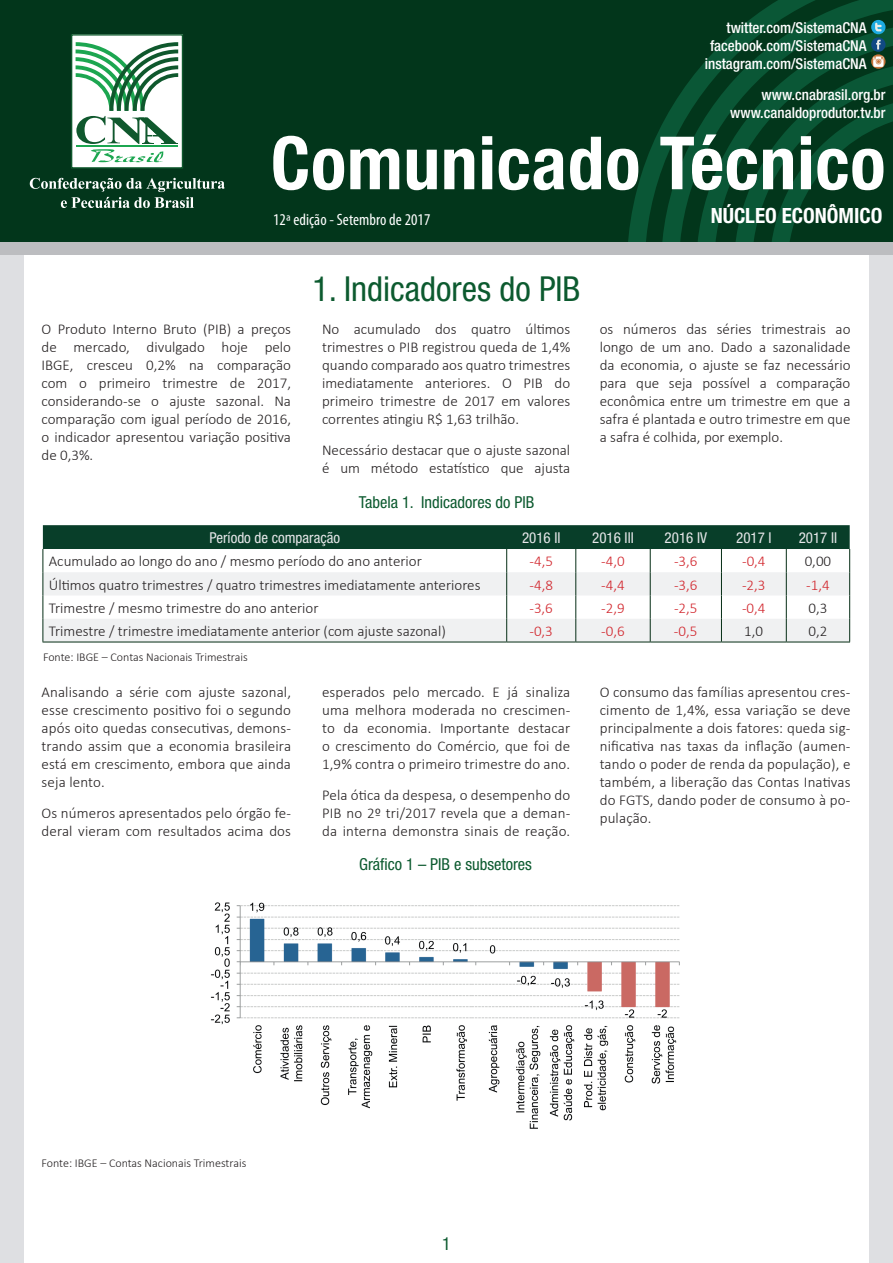
<style>
.page{position:relative;width:893px;height:1263px;background:#fff}
.page>*{position:absolute;margin:0;border:0;box-sizing:border-box;transform-origin:0 0}
.t1{font:700 condensed 73.5px "Helvetica Neue LT Std";letter-spacing:.01em;color:#fff}
.t2{font:condensed 34.5px "Helvetica Neue LT Std";color:#0c5a2f}
.t3{font:700 condensed 21px "Helvetica Neue LT Std";color:#fff}
.t4{font:condensed 18px "Helvetica Neue LT Std";color:#0c5a2f}
.t5{font:condensed 16.5px "Helvetica Neue LT Std";color:#0c5a2f}
.t6{font:condensed 16.5px "Myriad Pro";letter-spacing:.005em;color:#fff}
.t7{font:300 15px/18px "Calibri";color:#231f20;text-align:justify}
.t8{font:500 condensed 15px/18px "Helvetica Neue LT Std";color:#fff;text-align:right}
.t9{font:300 15px "Calibri";color:#d1232a}
.t10{font:condensed 15px "Helvetica Neue";color:#e6e7e9}
.t11{font:300 12px "Calibri";color:#231f20}
</style>
<div class="page">
<div style="left:0;top:89px;width:893px;height:1174px;background:#dedfe2"></div>
<div style="left:24px;top:171px;width:845px;height:1092px;background:#fff"></div>
<div style="left:0;top:0;width:893px;height:242px;background:#02361b"></div>
<svg style="left:628px;top:0;width:265px;height:242px"></svg>
<div style="left:72px;top:35px;width:110px;height:133px;background:#fff"></div>
<div style="left:71px;top:34px;width:112px;height:135px;border:1px solid #0f582d"></div>
<svg style="left:76px;top:42px;width:102px;height:120px"></svg>
<svg style="left:30px;top:178px;width:195px;height:30px"></svg>
<svg style="left:871px;top:20px;width:14px;height:14px"></svg>
<svg style="left:696px;top:23px;width:197px;height:219px"></svg>
<div style="left:0;top:242px;width:893px;height:13px;background:#bcbdc0"></div>
<svg style="left:43px;top:525px;width:807px;height:117px"></svg>
<hr style="left:43px;top:642px;width:464px;height:1px;background:#062e16">
<hr style="left:507px;top:642px;width:69px;height:1px;background:#062e16">
<hr style="left:576px;top:642px;width:74px;height:1px;background:#062e16">
<hr style="left:650px;top:642px;width:71px;height:1px;background:#062e16">
<hr style="left:721px;top:642px;width:65px;height:1px;background:#062e16">
<hr style="left:786px;top:642px;width:64px;height:1px;background:#062e16">
<img style="left:210px;top:902px;width:470px;height:227px">
<p class="t8" style="left:705px;top:18px;width:163px">twitter.com/SistemaCNA facebook.com/SistemaCNA instagram.com/SistemaCNA</p>
<p class="t8" style="left:730px;top:85px;width:157px">www.cnabrasil.org.br www.canaldoprodutor.tv.br</p>
<h1 class="t1" style="left:271px;top:119px;width:616px">Comunicado Técnico</h1>
<p class="t6" style="left:273px;top:209px;width:159px">12ª edição - Setembro de 2017</p>
<p class="t7" style="left:42px;top:320px;width:251px">O Produto Interno Bruto (PIB) a preços de mercado, divulgado hoje pelo IBGE, cresceu 0,2% na comparação com o primeiro trimestre de 2017, considerando-se o ajuste sazonal. Na comparação com igual período de 2016, o indicador apresentou variação positiva de 0,3%.</p>
<h2 class="t2" style="left:312px;top:269px;width:270px">1. Indicadores do PIB</h2>
<p class="t7" style="left:322px;top:320px;width:250px">No acumulado dos quatro últimos trimestres o PIB registrou queda de 1,4% quando comparado aos quatro trimestres imediatamente anteriores. O PIB do primeiro trimestre de 2017 em valores correntes atingiu R$ 1,63 trilhão.</p>
<p class="t7" style="left:322px;top:440px;width:250px">Necessário destacar que o ajuste sazonal é um método estatístico que ajusta</p>
<p class="t5" style="left:359px;top:493px;width:177px">Tabela 1. Indicadores do PIB</p>
<h3 class="t3" style="left:711px;top:203px;width:173px">NÚCLEO ECONÔMICO</h3>
<p class="t7" style="left:600px;top:320px;width:252px">os números das séries trimestrais ao longo de um ano. Dado a sazonalidade da economia, o ajuste se faz necessário para que seja possível a comparação econômica entre um trimestre em que a safra é plantada e outro trimestre em que a safra é colhida, por exemplo.</p>
<p class="t10" style="left:210px;top:529px;width:132px">Período de comparação</p>
<p class="t10" style="left:522px;top:529px;width:40px">2016 II</p>
<p class="t10" style="left:592px;top:529px;width:43px">2016 III</p>
<p class="t10" style="left:665px;top:529px;width:44px">2016 IV</p>
<p class="t10" style="left:736px;top:529px;width:37px">2017 I</p>
<p class="t10" style="left:799px;top:529px;width:40px">2017 II</p>
<p class="t7" style="left:49px;top:552px;width:375px">Acumulado ao longo do ano / mesmo período do ano anterior</p>
<p class="t9" style="left:529px;top:552px;width:25px">-4,5</p>
<p class="t9" style="left:601px;top:552px;width:25px">-4,0</p>
<p class="t9" style="left:674px;top:552px;width:25px">-3,6</p>
<p class="t9" style="left:742px;top:552px;width:25px">-0,4</p>
<p class="t7" style="left:805px;top:552px;width:28px">0,00</p>
<p class="t7" style="left:49px;top:575px;width:433px">Últimos quatro trimestres / quatro trimestres imediatamente anteriores</p>
<p class="t9" style="left:529px;top:575px;width:25px">-4,8</p>
<p class="t9" style="left:601px;top:575px;width:25px">-4,4</p>
<p class="t9" style="left:674px;top:575px;width:25px">-3,6</p>
<p class="t9" style="left:742px;top:575px;width:25px">-2,3</p>
<p class="t9" style="left:806px;top:575px;width:25px">-1,4</p>
<p class="t7" style="left:49px;top:598px;width:271px">Trimestre / mesmo trimestre do ano anterior</p>
<p class="t9" style="left:529px;top:598px;width:25px">-3,6</p>
<p class="t9" style="left:601px;top:598px;width:25px">-2,9</p>
<p class="t9" style="left:674px;top:598px;width:25px">-2,5</p>
<p class="t9" style="left:742px;top:598px;width:25px">-0,4</p>
<p class="t7" style="left:808px;top:598px;width:20px">0,3</p>
<p class="t7" style="left:49px;top:621px;width:398px">Trimestre / trimestre imediatamente anterior (com ajuste sazonal)</p>
<p class="t9" style="left:529px;top:622px;width:25px">-0,3</p>
<p class="t9" style="left:601px;top:622px;width:25px">-0,6</p>
<p class="t9" style="left:674px;top:622px;width:25px">-0,5</p>
<p class="t7" style="left:744px;top:621px;width:20px">1,0</p>
<p class="t7" style="left:808px;top:621px;width:20px">0,2</p>
<p class="t11" style="left:43px;top:650px;width:206px">Fonte: IBGE – Contas Nacionais Trimestrais</p>
<p class="t7" style="left:42px;top:682px;width:251px">Analisando a série com ajuste sazonal, esse crescimento positivo foi o segundo após oito quedas consecutivas, demons&shy;trando assim que a economia brasileira está em crescimento, embora que ainda seja lento.</p>
<p class="t7" style="left:42px;top:803px;width:251px">Os números apresentados pelo órgão fe&shy;deral vieram com resultados acima dos</p>
<p class="t7" style="left:322px;top:682px;width:250px">esperados pelo mercado. E já sinaliza uma melhora moderada no crescimen&shy;to da economia. Importante destacar o crescimento do Comércio, que foi de 1,9% contra o primeiro trimestre do ano.</p>
<p class="t7" style="left:322px;top:785px;width:250px">Pela ótica da despesa, o desempenho do PIB no 2º tri/2017 revela que a deman&shy;da interna demonstra sinais de reação.</p>
<p class="t5" style="left:359px;top:855px;width:174px">Gráfico 1 – PIB e subsetores</p>
<p class="t7" style="left:600px;top:682px;width:252px">O consumo das famílias apresentou cres&shy;cimento de 1,4%, essa variação se deve principalmente a dois fatores: queda sig&shy;nificativa nas taxas da inflação (aumen&shy;tando o poder de renda da população), e também, a liberação das Contas Inativas do FGTS, dando poder de consumo à po&shy;pulação.</p>
<p class="t11" style="left:42px;top:1156px;width:206px">Fonte: IBGE – Contas Nacionais Trimestrais</p>
<p class="t4" style="left:442px;top:1233px;width:10px">1</p>
</div>
